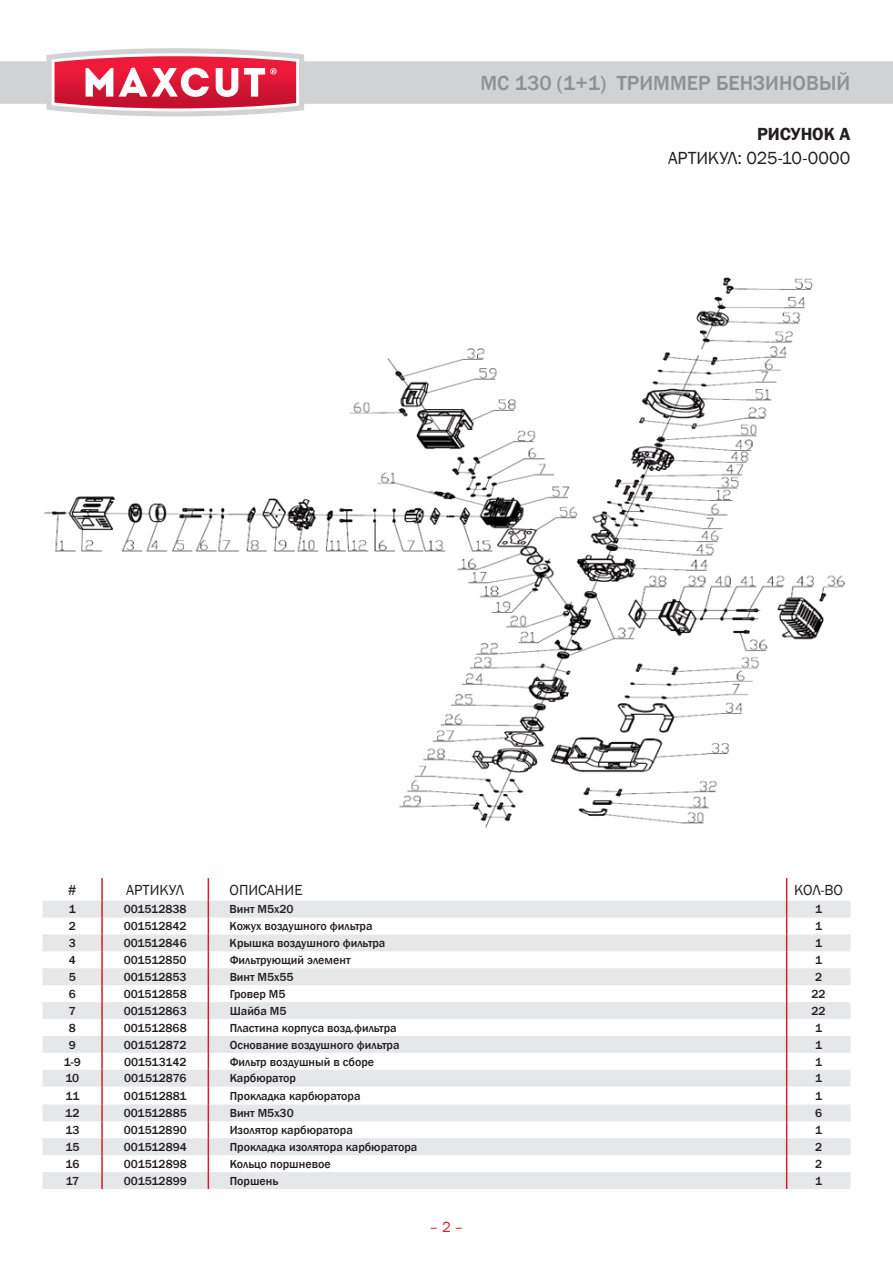
<style>
.page{position:relative;width:893px;height:1263px;background:#fff}
.page>*{position:absolute;margin:0;border:0;box-sizing:border-box;transform-origin:0 0}
.t1{font:500 21px "Franklin Gothic";color:#8f9092}
.t2{font:18px "Franklin Gothic";letter-spacing:-.005em;color:#231f20}
.t3{font:600 18px "Franklin Gothic";letter-spacing:-.005em;color:#231f20}
.t4{font:15px "Franklin Gothic";color:#231f20}
.t5{font:15px "Franklin Gothic";color:#cd2030}
.t6{font:500 12px "Franklin Gothic";color:#231f20}
</style>
<div class="page">
<svg style="left:0;top:48px;width:893px;height:69px"></svg>
<svg style="left:43px;top:901px;width:807px;height:288px;fill:#e6e7e9"></svg>
<hr style="left:101px;top:878px;width:2px;height:23px;background:#cd2030">
<svg style="left:101px;top:901px;width:2px;height:288px"></svg>
<svg style="left:208px;top:878px;width:1px;height:311px"></svg>
<svg style="left:786px;top:878px;width:1px;height:311px"></svg>
<img style="left:44px;top:277px;width:801px;height:551px">
<h1 class="t1" style="left:480px;top:70px;width:371px">MC 130 (1+1) ТРИММЕР БЕНЗИНОВЫЙ</h1>
<h2 class="t3" style="left:757px;top:123px;width:95px">РИСУНОК А</h2>
<h2 class="t2" style="left:668px;top:147px;width:184px">АРТИКУЛ: 025-10-0000</h2>
<p class="t4" style="left:68px;top:880px;width:10px">#</p>
<p class="t4" style="left:126px;top:880px;width:60px">АРТИКУЛ</p>
<p class="t4" style="left:230px;top:880px;width:74px">ОПИСАНИЕ</p>
<p class="t4" style="left:794px;top:880px;width:50px">КОЛ-ВО</p>
<p class="t6" style="left:69px;top:902px;width:9px">1</p>
<p class="t6" style="left:124px;top:902px;width:64px">001512838</p>
<p class="t6" style="left:230px;top:902px;width:65px">Винт М5х20</p>
<p class="t6" style="left:815px;top:902px;width:9px">1</p>
<p class="t6" style="left:69px;top:919px;width:9px">2</p>
<p class="t6" style="left:124px;top:919px;width:64px">001512842</p>
<p class="t6" style="left:230px;top:919px;width:144px">Кожух воздушного фильтра</p>
<p class="t6" style="left:815px;top:919px;width:9px">1</p>
<p class="t6" style="left:69px;top:936px;width:9px">3</p>
<p class="t6" style="left:124px;top:936px;width:64px">001512846</p>
<p class="t6" style="left:230px;top:936px;width:157px">Крышка воздушного фильтра</p>
<p class="t6" style="left:815px;top:936px;width:9px">1</p>
<p class="t6" style="left:69px;top:952px;width:9px">4</p>
<p class="t6" style="left:124px;top:952px;width:64px">001512850</p>
<p class="t6" style="left:230px;top:952px;width:122px">Фильтрующий элемент</p>
<p class="t6" style="left:815px;top:952px;width:9px">1</p>
<p class="t6" style="left:69px;top:969px;width:9px">5</p>
<p class="t6" style="left:124px;top:969px;width:64px">001512853</p>
<p class="t6" style="left:230px;top:969px;width:65px">Винт М5х55</p>
<p class="t6" style="left:815px;top:969px;width:9px">2</p>
<p class="t6" style="left:69px;top:986px;width:9px">6</p>
<p class="t6" style="left:124px;top:986px;width:64px">001512858</p>
<p class="t6" style="left:230px;top:986px;width:57px">Гровер М5</p>
<p class="t6" style="left:812px;top:986px;width:16px">22</p>
<p class="t6" style="left:69px;top:1003px;width:9px">7</p>
<p class="t6" style="left:124px;top:1003px;width:64px">001512863</p>
<p class="t6" style="left:230px;top:1003px;width:58px">Шайба М5</p>
<p class="t6" style="left:812px;top:1003px;width:16px">22</p>
<p class="t6" style="left:69px;top:1020px;width:9px">8</p>
<p class="t6" style="left:124px;top:1020px;width:64px">001512868</p>
<p class="t6" style="left:230px;top:1020px;width:169px">Пластина корпуса возд.фильтра</p>
<p class="t6" style="left:815px;top:1020px;width:9px">1</p>
<p class="t6" style="left:69px;top:1037px;width:9px">9</p>
<p class="t6" style="left:124px;top:1037px;width:64px">001512872</p>
<p class="t6" style="left:230px;top:1037px;width:171px">Основание воздушного фильтра</p>
<p class="t6" style="left:815px;top:1037px;width:9px">1</p>
<p class="t6" style="left:64px;top:1054px;width:18px">1-9</p>
<p class="t6" style="left:124px;top:1054px;width:64px">001513142</p>
<p class="t6" style="left:230px;top:1054px;width:146px">Фильтр воздушный в сборе</p>
<p class="t6" style="left:815px;top:1054px;width:9px">1</p>
<p class="t6" style="left:65px;top:1071px;width:15px">10</p>
<p class="t6" style="left:124px;top:1071px;width:64px">001512876</p>
<p class="t6" style="left:230px;top:1071px;width:68px">Карбюратор</p>
<p class="t6" style="left:815px;top:1071px;width:9px">1</p>
<p class="t6" style="left:65px;top:1088px;width:16px">11</p>
<p class="t6" style="left:124px;top:1088px;width:64px">001512881</p>
<p class="t6" style="left:230px;top:1088px;width:132px">Прокладка карбюратора</p>
<p class="t6" style="left:815px;top:1088px;width:9px">1</p>
<p class="t6" style="left:65px;top:1106px;width:16px">12</p>
<p class="t6" style="left:124px;top:1106px;width:64px">001512885</p>
<p class="t6" style="left:230px;top:1106px;width:65px">Винт М5х30</p>
<p class="t6" style="left:815px;top:1106px;width:9px">6</p>
<p class="t6" style="left:65px;top:1123px;width:16px">13</p>
<p class="t6" style="left:124px;top:1123px;width:64px">001512890</p>
<p class="t6" style="left:230px;top:1123px;width:125px">Изолятор карбюратора</p>
<p class="t6" style="left:815px;top:1123px;width:9px">1</p>
<p class="t6" style="left:65px;top:1139px;width:16px">15</p>
<p class="t6" style="left:124px;top:1139px;width:64px">001512894</p>
<p class="t6" style="left:230px;top:1139px;width:189px">Прокладка изолятора карбюратора</p>
<p class="t6" style="left:815px;top:1139px;width:9px">2</p>
<p class="t6" style="left:65px;top:1156px;width:15px">16</p>
<p class="t6" style="left:124px;top:1156px;width:64px">001512898</p>
<p class="t6" style="left:230px;top:1156px;width:102px">Кольцо поршневое</p>
<p class="t6" style="left:815px;top:1156px;width:9px">2</p>
<p class="t6" style="left:66px;top:1173px;width:15px">17</p>
<p class="t6" style="left:124px;top:1173px;width:64px">001512899</p>
<p class="t6" style="left:230px;top:1173px;width:50px">Поршень</p>
<p class="t6" style="left:815px;top:1173px;width:9px">1</p>
<p class="t5" style="left:430px;top:1217px;width:35px">– 2 –</p>
</div>
